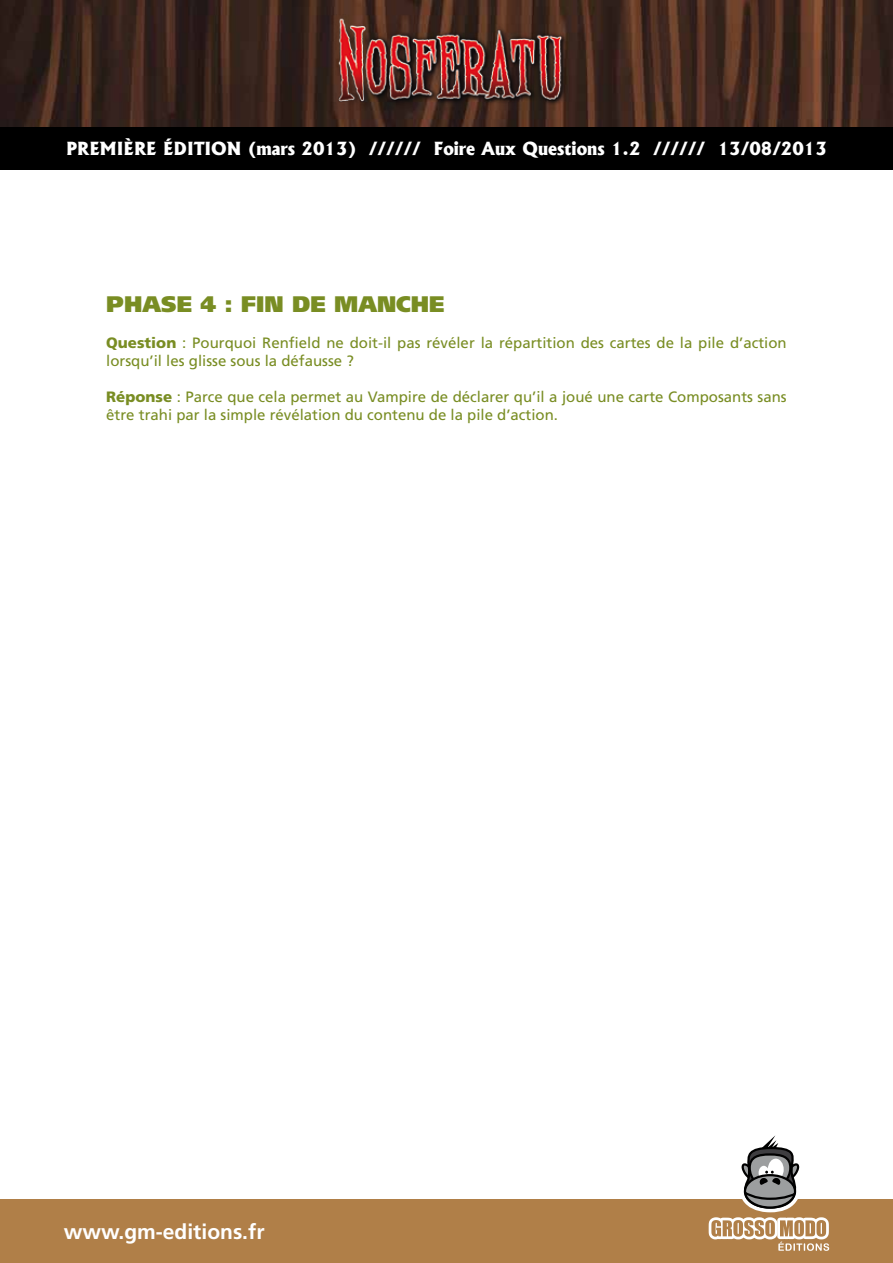
<style>
.page{position:relative;width:893px;height:1263px;background:#fff}
.page>*{position:absolute;margin:0;border:0;box-sizing:border-box;transform-origin:0 0}
.t1{font:900 22.5px "Frutiger";color:#798d23}
.t2{font:700 21px "Frutiger";color:#fff}
.t3{font:800 17.25px "Albertus";color:#fff}
.t4{font:15px/18px "Frutiger";color:#798d23}
.s1{font-weight:900}
</style>
<div class="page">
<div style="left:0;top:1199px;width:893px;height:64px;background:#b07f48"></div>
<svg style="left:708px;top:1135px;width:122px;height:116px"></svg>
<img style="left:0;top:0;width:893px;height:128px">
<img style="left:323px;top:14px;width:246px;height:99px">
<div style="left:0;top:128px;width:893px;height:42px;background:#000"></div>
<p class="t3" style="left:66px;top:138px;width:762px">première édition (mars 2013) ////// Foire Aux Questions 1.2 ////// 13/08/2013</p>
<h1 class="t1" style="left:106px;top:290px;width:340px">PHASE 4 : FIN DE MANCHE</h1>
<p class="t4" style="left:106px;top:333px;width:682px"><span class="s1">Question</span> : Pourquoi Renfield ne doit-il pas révéler la répartition des cartes de la pile d’action lorsqu’il les glisse sous la défausse ?</p>
<p class="t4" style="left:106px;top:387px;width:682px"><span class="s1">Réponse</span> : Parce que cela permet au Vampire de déclarer qu’il a joué une carte Composants sans être trahi par la simple révélation du contenu de la pile d’action.</p>
<h2 class="t2" style="left:64px;top:1219px;width:202px">www.gm-editions.fr</h2>
</div>
